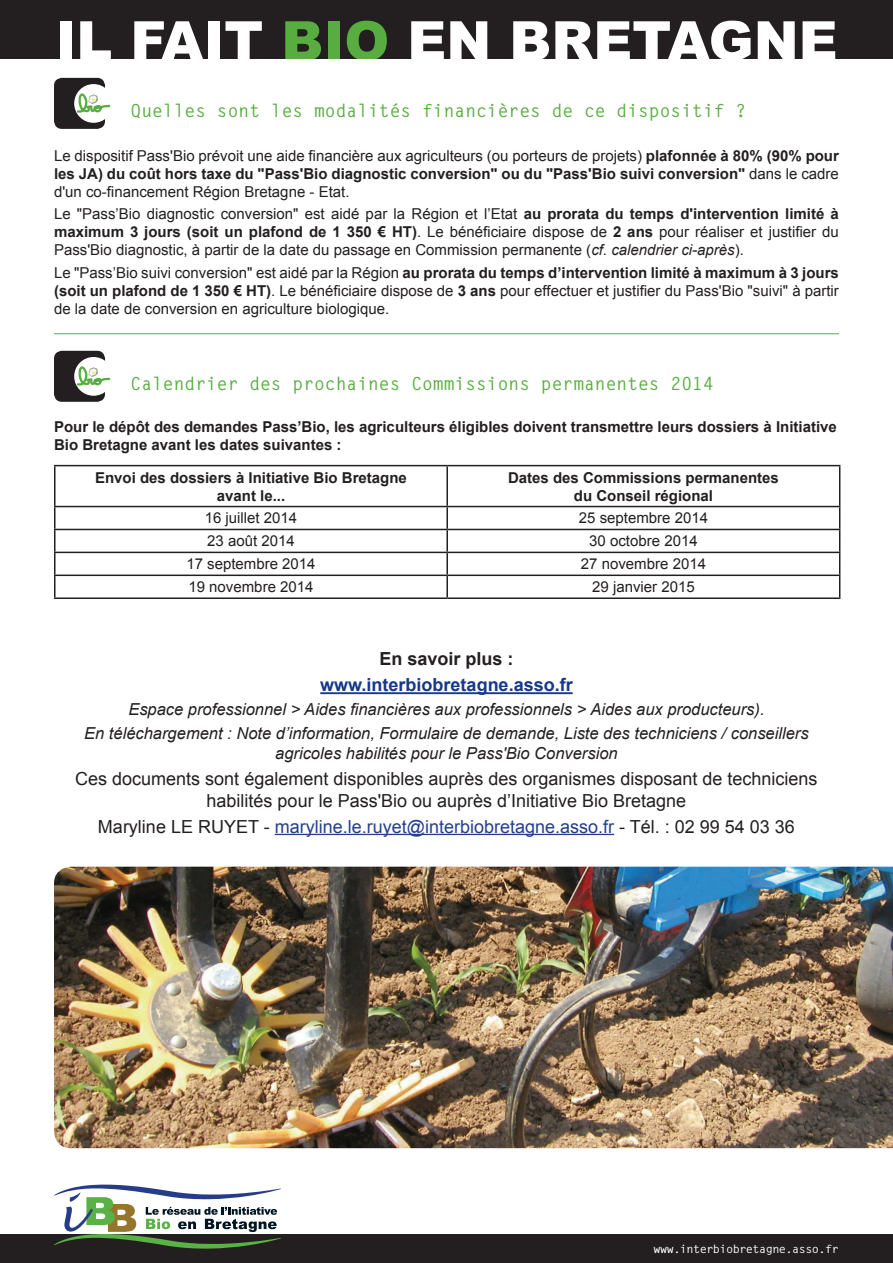
<style>
.page{position:relative;width:893px;height:1263px;background:#fff}
.page>*{position:absolute;margin:0;border:0;box-sizing:border-box;transform-origin:0 0}
.t1{font:900 54px "Arial";color:#fff}
.t2{font:18px/21.6px "Arial";color:#231f20;text-align:center}
.t3{font:700 18px "Letter Gothic Std";color:#58ad40}
.t4{font:18px "Arial";color:#253f8e}
.t5{font:700 18px "Arial";color:#153889}
.t6{font:700 18px "Arial";color:#231f20}
.t7{font:italic 16.5px/24px "Arial";color:#231f20;text-align:center}
.t8{font:15px/18px "Arial";color:#231f20;text-align:justify}
.t9{font:700 15px/18px "Arial";color:#231f20;text-align:center}
.t10{font:700 11.4px "Letter Gothic Std";letter-spacing:-.05em;color:#fff;scale:1.05 1}
.s1{color:#58ad40}
.s2{font-weight:700}
.s3{font-style:italic}
.s4{color:#231f20}
</style>
<div class="page">
<div style="left:0;top:1234px;width:893px;height:29px;background:#231f20"></div>
<div style="left:0;top:0;width:893px;height:60px;background:#231f20"></div>
<hr style="left:54px;top:333px;width:785px;height:1px;background:#58ad40">
<div style="left:54px;top:351px;width:51px;height:51px;background:#231f20;border-radius:8px"></div>
<div style="left:74px;top:357px;width:39px;height:39px;background:#fff;border-radius:50%"></div>
<svg style="left:74px;top:367px;width:37px;height:21px"></svg>
<svg style="left:54px;top:1184px;width:227px;height:65px"></svg>
<div style="left:54px;top:78px;width:51px;height:51px;background:#231f20;border-radius:8px"></div>
<div style="left:74px;top:84px;width:39px;height:39px;background:#fff;border-radius:50%"></div>
<svg style="left:74px;top:94px;width:37px;height:21px"></svg>
<hr style="left:54px;top:465px;width:393px;height:1px;background:#231f20">
<hr style="left:54px;top:466px;width:2px;height:40px;background:#231f20">
<hr style="left:447px;top:465px;width:393px;height:1px;background:#231f20">
<hr style="left:446px;top:466px;width:2px;height:40px;background:#231f20">
<hr style="left:839px;top:466px;width:1px;height:40px;background:#231f20">
<hr style="left:54px;top:506px;width:393px;height:1px;background:#231f20">
<hr style="left:54px;top:507px;width:2px;height:22px;background:#231f20">
<hr style="left:447px;top:506px;width:393px;height:1px;background:#231f20">
<hr style="left:446px;top:507px;width:2px;height:22px;background:#231f20">
<hr style="left:54px;top:529px;width:393px;height:1px;background:#231f20">
<hr style="left:54px;top:530px;width:2px;height:22px;background:#231f20">
<hr style="left:447px;top:529px;width:393px;height:1px;background:#231f20">
<hr style="left:446px;top:530px;width:2px;height:22px;background:#231f20">
<hr style="left:54px;top:552px;width:393px;height:1px;background:#231f20">
<hr style="left:54px;top:553px;width:2px;height:21px;background:#231f20">
<hr style="left:447px;top:552px;width:393px;height:1px;background:#231f20">
<hr style="left:446px;top:553px;width:2px;height:21px;background:#231f20">
<hr style="left:54px;top:574px;width:393px;height:2px;background:#231f20">
<hr style="left:54px;top:576px;width:2px;height:21px;background:#231f20">
<hr style="left:447px;top:574px;width:393px;height:2px;background:#231f20">
<hr style="left:446px;top:576px;width:2px;height:21px;background:#231f20">
<svg style="left:839px;top:507px;width:1px;height:90px"></svg>
<hr style="left:54px;top:597px;width:393px;height:2px;background:#231f20">
<hr style="left:447px;top:597px;width:393px;height:2px;background:#231f20">
<img style="left:54px;top:867px;width:839px;height:281px">
<hr style="left:320px;top:692px;width:253px;height:2px;background:#153889">
<hr style="left:275px;top:834px;width:339px;height:1px;background:#253f8e">
<h1 class="t1" style="left:55px;top:1px;width:784px">IL FAIT <span class="s1">BIO</span> EN BRETAGNE</h1>
<p class="t3" style="left:131px;top:99px;width:617px">Quelles sont les modalités financières de ce dispositif ?</p>
<p class="t8" style="left:54px;top:147px;width:786px">Le dispositif Pass'Bio prévoit une aide financière aux agriculteurs (ou porteurs de projets) <span class="s2">plafonnée à 80% (90% pour les JA) du coût hors taxe du "Pass'Bio diagnostic conversion" ou du "Pass'Bio suivi conversion"</span> dans le cadre d'un co-financement Région Bretagne - Etat.</p>
<p class="t8" style="left:54px;top:205px;width:786px">Le "Pass’Bio diagnostic conversion" est aidé par la Région et l’Etat <span class="s2">au prorata du temps d'intervention limité à maximum 3 jours (soit un plafond de 1 350 € HT)</span>. Le bénéficiaire dispose de <span class="s2">2 ans</span> pour réaliser et justifier du Pass'Bio diagnostic, à partir de la date du passage en Commission permanente (<span class="s3">cf. calendrier ci-après</span>).</p>
<p class="t8" style="left:54px;top:264px;width:786px">Le "Pass’Bio suivi conversion" est aidé par la Région <span class="s2">au prorata du temps d’intervention limité à maximum à 3 jours (soit un plafond de 1 350 € HT)</span>. Le bénéficiaire dispose de <span class="s2">3 ans</span> pour effectuer et justifier du Pass'Bio "suivi" à partir de la date de conversion en agriculture biologique.</p>
<p class="t3" style="left:131px;top:372px;width:585px">Calendrier des prochaines Commissions permanentes 2014</p>
<p class="t9" style="left:54px;top:419px;width:784px;text-align:left">Pour le dépôt des demandes Pass’Bio, les agriculteurs éligibles doivent transmettre leurs dossiers à Initiative<br>Bio Bretagne avant les dates suivantes :</p>
<p class="t9" style="left:95px;top:469px;width:313px">Envoi des dossiers à Initiative Bio Bretagne avant le...</p>
<p class="t9" style="left:508px;top:469px;width:272px">Dates des Commissions permanentes du Conseil régional</p>
<p class="t8" style="left:205px;top:509px;width:94px">16 juillet 2014</p>
<p class="t8" style="left:579px;top:509px;width:131px">25 septembre 2014</p>
<p class="t8" style="left:207px;top:532px;width:89px">23 août 2014</p>
<p class="t8" style="left:589px;top:532px;width:110px">30 octobre 2014</p>
<p class="t8" style="left:186px;top:555px;width:131px">17 septembre 2014</p>
<p class="t8" style="left:581px;top:555px;width:127px">27 novembre 2014</p>
<p class="t8" style="left:188px;top:578px;width:127px">19 novembre 2014</p>
<p class="t8" style="left:592px;top:578px;width:104px">29 janvier 2015</p>
<p class="t6" style="left:379px;top:647px;width:136px">En savoir plus :</p>
<p class="t5" style="left:320px;top:673px;width:254px">www.interbiobretagne.asso.fr</p>
<p class="t7" style="left:84px;top:698px;width:726px">Espace professionnel &gt; Aides financières aux professionnels &gt; Aides aux producteurs).<br>En téléchargement : Note d’information, Formulaire de demande, Liste des techniciens / conseillers</p>
<p class="t7" style="left:275px;top:742px;width:344px">agricoles habilités pour le Pass'Bio Conversion</p>
<p class="t2" style="left:75px;top:768px;width:744px">Ces documents sont également disponibles auprès des organismes disposant de techniciens habilités pour le Pass'Bio ou auprès d’Initiative Bio Bretagne</p>
<p class="t4" style="left:98px;top:814px;width:698px"><span class="s4">Maryline LE RUYET -</span> maryline.le.ruyet@interbiobretagne.asso.fr <span class="s4">- Tél. : 02 99 54 03 36</span></p>
<p class="t10" style="left:654px;top:1242px;width:178px">www.interbiobretagne.asso.fr</p>
</div>
